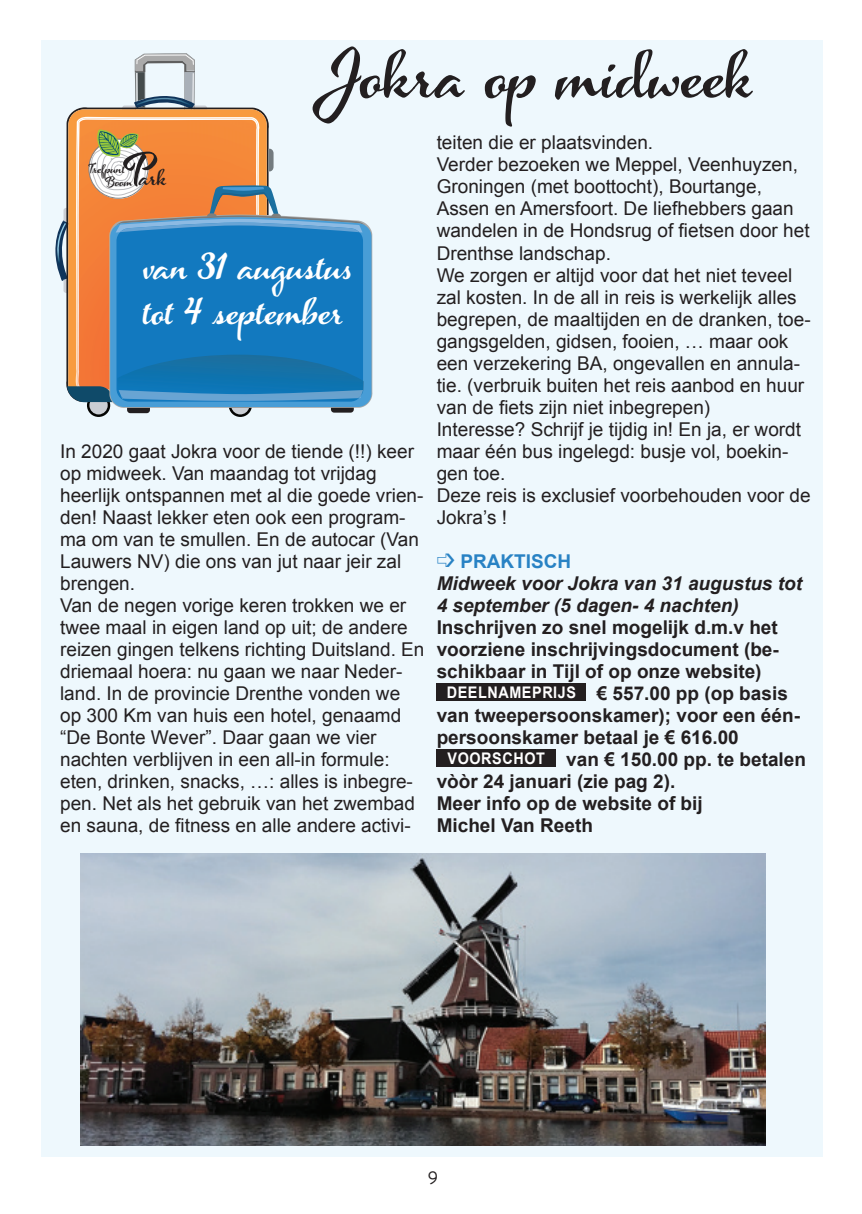
<style>
.page{position:relative;width:862px;height:1214px;background:#fff}
.page>*{position:absolute;margin:0;border:0;box-sizing:border-box;transform-origin:0 0}
.t1{font:84.4px "Azalea Smooth";color:#231f20}
.t2{font:48px/45.6px "Azalea Smooth";color:#fff}
.t3{font:28.8px "Azalea Smooth";color:#231f20}
.t4{font:19px/22px "Arial";color:#231f20}
.t5{font:700 19px "Arial";color:#231f20}
.t6{font:italic 700 19px/22px "Arial";color:#231f20}
.t7{font:18px "Brandon Text";color:#231f20}
.t8{font:16px "Azalea Smooth";color:#231f20}
.s1{font-size:55.6px}
.s2{color:#2882c4}
.s3{font-style:normal;color:#2882c4}
.s4{font-size:16px;color:#fff}
</style>
<div class="page">
<div style="left:41px;top:40px;width:781px;height:1116px;background:#eef8fd"></div>
<img style="left:81px;top:853px;width:684px;height:292px">
<div style="left:437px;top:683px;width:149px;height:17px;background:#231f20"></div>
<div style="left:437px;top:749px;width:119px;height:17px;background:#231f20"></div>
<svg style="left:87px;top:393px;width:23px;height:24px"></svg>
<div style="left:89px;top:396px;width:19px;height:18px;background:#caced4;border-radius:9px"></div>
<svg style="left:229px;top:393px;width:23px;height:24px"></svg>
<svg style="left:55px;top:208px;width:10px;height:85px"></svg>
<svg style="left:65px;top:107px;width:204px;height:282px"></svg>
<div style="left:68px;top:109px;width:199px;height:291px;background:#f89b3f;border-radius:16px"></div>
<img style="left:75px;top:118px;width:184px;height:268px">
<svg style="left:67px;top:386px;width:42px;height:17px"></svg>
<svg style="left:122px;top:53px;width:85px;height:57px"></svg>
<svg style="left:110px;top:223px;width:261px;height:184px;background:#4e9fd5"></svg>
<div style="left:116px;top:232px;width:247px;height:169px;background:#1279bf"></div>
<img style="left:117px;top:354px;width:246px;height:46px">
<svg style="left:121px;top:386px;width:243px;height:28px"></svg>
<img style="left:119px;top:390px;width:244px;height:10px">
<svg style="left:91px;top:129px;width:274px;height:103px"></svg>
<h1 class="t1" style="left:331px;top:34px;width:423px">Jokra op midweek</h1>
<h3 class="t3" style="left:123px;top:163px;width:45px"><span class="s1">P</span>ark</h3>
<p class="t8" style="left:88px;top:161px;width:38px">Trefpunt</p>
<p class="t8" style="left:105px;top:174px;width:28px">Boom</p>
<h2 class="t2" style="left:142px;top:248px;width:213px">van 31 augustus tot 4 september</h2>
<p class="t4" style="left:60px;top:440px;width:366px">In 2020 gaat Jokra voor de tiende (!!) keer op midweek. Van maandag tot vrijdag heerlijk ontspannen met al die goede vrien&shy;den! Naast lekker eten ook een program&shy;ma om van te smullen. En de autocar (Van Lauwers NV) die ons van jut naar jeir zal brengen.<br>Van de negen vorige keren trokken we er twee maal in eigen land op uit; de andere reizen gingen telkens richting Duitsland. En driemaal hoera: nu gaan we naar Neder&shy;land. In de provincie Drenthe vonden we op 300 Km van huis een hotel, genaamd “De Bonte Wever”. Daar gaan we vier nachten verblijven in een all-in formule: eten, drinken, snacks, …: alles is inbegre&shy;pen. Net als het gebruik van het zwembad en sauna, de fitness en alle andere activi-</p>
<p class="t4" style="left:437px;top:132px;width:375px">teiten die er plaatsvinden.<br>Verder bezoeken we Meppel, Veenhuyzen, Groningen (met boottocht), Bourtange, Assen en Amersfoort. De liefhebbers gaan wandelen in de Hondsrug of fietsen door het Drenthse landschap.<br>We zorgen er altijd voor dat het niet teveel zal kosten. In de all in reis is werkelijk alles begrepen, de maaltijden en de dranken, toe&shy;gangsgelden, gidsen, fooien, … maar ook een verzekering BA, ongevallen en annula&shy;tie. (verbruik buiten het reis aanbod en huur van de fiets zijn niet inbegrepen)<br>Interesse? Schrijf je tijdig in! En ja, er wordt maar één bus ingelegd: busje vol, boekin&shy;gen toe.<br>Deze reis is exclusief voorbehouden voor de Jokra’s !</p>
<p class="t6" style="left:437px;top:550px;width:367px"><span class="s2">➩</span> <span class="s3">PRAKTISCH<br></span>Midweek voor Jokra van 31 augustus tot<br>4 september (5 dagen- 4 nachten)</p>
<p class="t5" style="left:437px;top:614px;width:343px">Inschrijven zo snel mogelijk d.m.v het</p>
<p class="t5" style="left:437px;top:636px;width:344px">voorziene inschrijvingsdocument (be-</p>
<p class="t5" style="left:437px;top:658px;width:326px">schikbaar in Tijl of op onze website)</p>
<p class="t5" style="left:447px;top:680px;width:343px"><span class="s4">DEELNAMEPRIJS</span> € 557.00 pp (op basis</p>
<p class="t5" style="left:437px;top:702px;width:365px">van tweepersoonskamer); voor een één-</p>
<p class="t5" style="left:437px;top:724px;width:304px">persoonskamer betaal je € 616.00</p>
<p class="t5" style="left:447px;top:746px;width:360px"><span class="s4">VOORSCHOT</span> van € 150.00 pp. te betalen</p>
<p class="t5" style="left:437px;top:768px;width:240px">vòòr 24 januari (zie pag 2).</p>
<p class="t5" style="left:437px;top:790px;width:268px">Meer info op de website of bij</p>
<p class="t5" style="left:437px;top:812px;width:158px">Michel Van Reeth</p>
<p class="t7" style="left:428px;top:1165px;width:12px">9</p>
</div>
